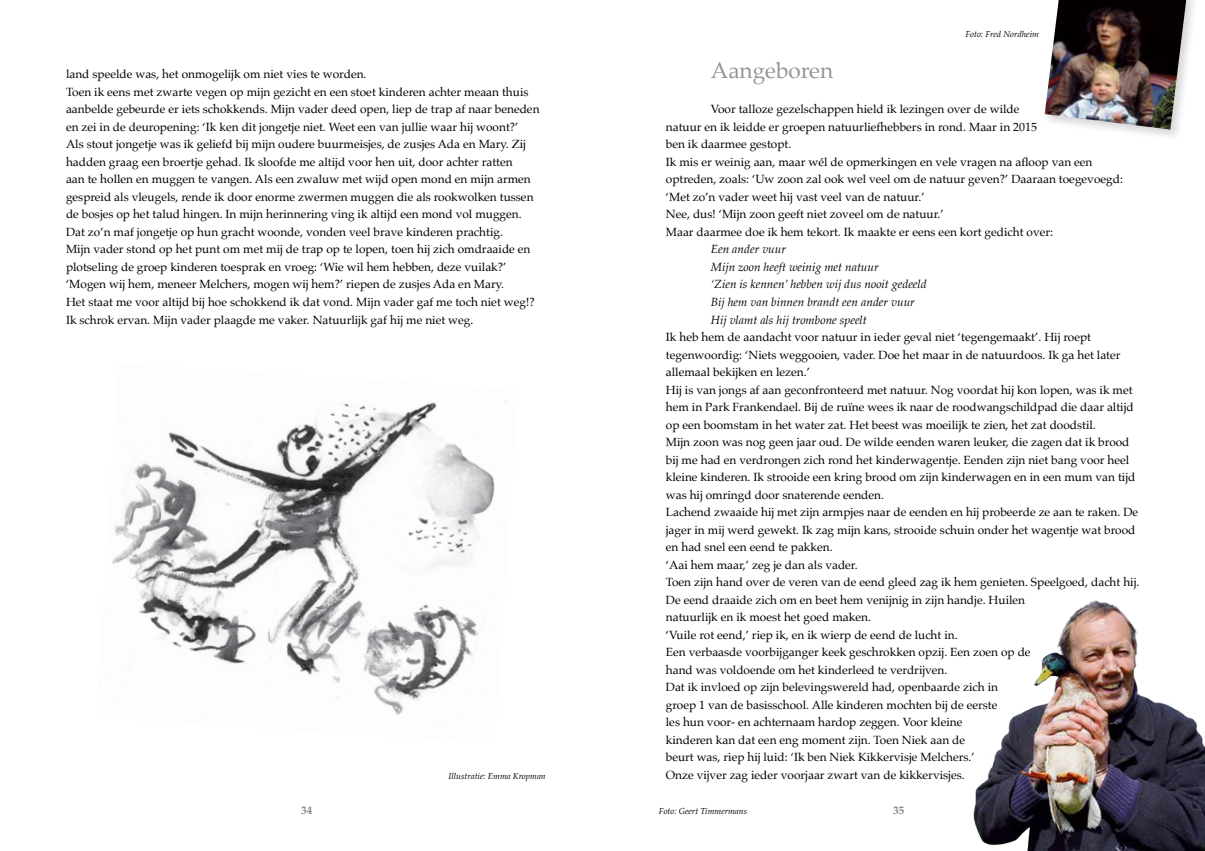
<style>
.page{position:relative;width:1205px;height:851px;background:#fff}
.page>*{position:absolute;margin:0;border:0;box-sizing:border-box;transform-origin:0 0}
.t1{font:22.5px "Palatino";color:#939598}
.t2{font:11.88px/17.5px "Palatino";color:#000}
.t3{font:italic 11.88px/17.5px "Palatino";color:#000}
.t4{font:700 11.25px "Palatino";color:#808285}
.t5{font:italic 8.75px "Palatino";color:#000}
</style>
<div class="page">
<img style="left:112px;top:400px;width:395px;height:315px">
<img style="left:973px;top:600px;width:232px;height:250px">
<div style="left:1042px;top:0;width:157px;height:142px;background:#000;opacity:.16"></div>
<img style="left:1044px;top:0;width:142px;height:129px">
<p class="t2" style="left:66px;top:65px;width:475px">land speelde was, het onmogelijk om niet vies te worden.<br>Toen ik eens met zwarte vegen op mijn gezicht en een stoet kinderen achter meaan thuis aanbelde gebeurde er iets schokkends. Mijn vader deed open, liep de trap af naar beneden en zei in de deuropening: ‘Ik ken dit jongetje niet. Weet een van jullie waar hij woont?’<br>Als stout jongetje was ik geliefd bij mijn oudere buurmeisjes, de zusjes Ada en Mary. Zij hadden graag een broertje gehad. Ik sloofde me altijd voor hen uit, door achter ratten<br>aan te hollen en muggen te vangen. Als een zwaluw met wijd open mond en mijn armen gespreid als vleugels, rende ik door enorme zwermen muggen die als rookwolken tussen de bosjes op het talud hingen. In mijn herinnering ving ik altijd een mond vol muggen.<br>Dat zo’n maf jongetje op hun gracht woonde, vonden veel brave kinderen prachtig.<br>Mijn vader stond op het punt om met mij de trap op te lopen, toen hij zich omdraaide en plotseling de groep kinderen toesprak en vroeg: ‘Wie wil hem hebben, deze vuilak?’ ‘Mogen wij hem, meneer Melchers, mogen wij hem?’ riepen de zusjes Ada en Mary.<br>Het staat me voor altijd bij hoe schokkend ik dat vond. Mijn vader gaf me toch niet weg!?<br>Ik schrok ervan. Mijn vader plaagde me vaker. Natuurlijk gaf hij me niet weg.</p>
<p class="t4" style="left:301px;top:800px;width:13px">34</p>
<p class="t5" style="left:447px;top:768px;width:99px">Illustratie: Emma Kropman</p>
<p class="t5" style="left:448px;top:768px;width:99px">Illustratie: Emma Kropman</p>
<p class="t5" style="left:965px;top:27px;width:75px">Foto: Fred Nordheim</p>
<h1 class="t1" style="left:711px;top:52px;width:124px">Aangeboren</h1>
<p class="t2" style="left:666px;top:100px;width:459px;text-indent:45px">Voor talloze gezelschappen hield ik lezingen over de wilde<br>natuur en ik leidde er groepen natuurliefhebbers in rond. Maar in 2015<br>ben ik daarmee gestopt.<br>Ik mis er weinig aan, maar wél de opmerkingen en vele vragen na afloop van een optreden, zoals: ‘Uw zoon zal ook wel veel om de natuur geven?’ Daaraan toegevoegd: ‘Met zo’n vader weet hij vast veel van de natuur.’<br>Nee, dus! ‘Mijn zoon geeft niet zoveel om de natuur.’<br>Maar daarmee doe ik hem tekort. Ik maakte er eens een kort gedicht over:</p>
<p class="t3" style="left:711px;top:240px;width:217px">Een ander vuur<br>Mijn zoon heeft weinig met natuur<br>‘Zien is kennen’ hebben wij dus nooit gedeeld<br>Bij hem van binnen brandt een ander vuur<br>Hij vlamt als hij trombone speelt</p>
<p class="t2" style="left:666px;top:328px;width:475px">Ik heb hem de aandacht voor natuur in ieder geval niet ‘tegengemaakt’. Hij roept tegenwoordig: ‘Niets weggooien, vader. Doe het maar in de natuurdoos. Ik ga het later allemaal bekijken en lezen.’<br>Hij is van jongs af aan geconfronteerd met natuur. Nog voordat hij kon lopen, was ik met hem in Park Frankendael. Bij de ruïne wees ik naar de roodwangschildpad die daar altijd op een boomstam in het water zat. Het beest was moeilijk te zien, het zat doodstil.<br>Mijn zoon was nog geen jaar oud. De wilde eenden waren leuker, die zagen dat ik brood bij me had en verdrongen zich rond het kinderwagentje. Eenden zijn niet bang voor heel kleine kinderen. Ik strooide een kring brood om zijn kinderwagen en in een mum van tijd was hij omringd door snaterende eenden.<br>Lachend zwaaide hij met zijn armpjes naar de eenden en hij probeerde ze aan te raken. De jager in mij werd gewekt. Ik zag mijn kans, strooide schuin onder het wagentje wat brood en had snel een eend te pakken.<br>‘Aai hem maar,’ zeg je dan als vader.<br>Toen zijn hand over de veren van de eend gleed zag ik hem genieten. Speelgoed, dacht hij.<br>De eend draaide zich om en beet hem venijnig in zijn handje. Huilen<br>natuurlijk en ik moest het goed maken.<br>‘Vuile rot eend,’ riep ik, en ik wierp de eend de lucht in.<br>Een verbaasde voorbijganger keek geschrokken opzij. Een zoen op de<br>hand was voldoende om het kinderleed te verdrijven.<br>Dat ik invloed op zijn belevingswereld had, openbaarde zich in<br>groep 1 van de basisschool. Alle kinderen mochten bij de eerste<br>les hun voor- en achternaam hardop zeggen. Voor kleine<br>kinderen kan dat een eng moment zijn. Toen Niek aan de<br>beurt was, riep hij luid: ‘Ik ben Niek Kikkervisje Melchers.’<br>Onze vijver zag ieder voorjaar zwart van de kikkervisjes.</p>
<p class="t5" style="left:659px;top:803px;width:90px">Foto: Geert Timmermans</p>
<p class="t4" style="left:893px;top:800px;width:13px">35</p>
</div>
